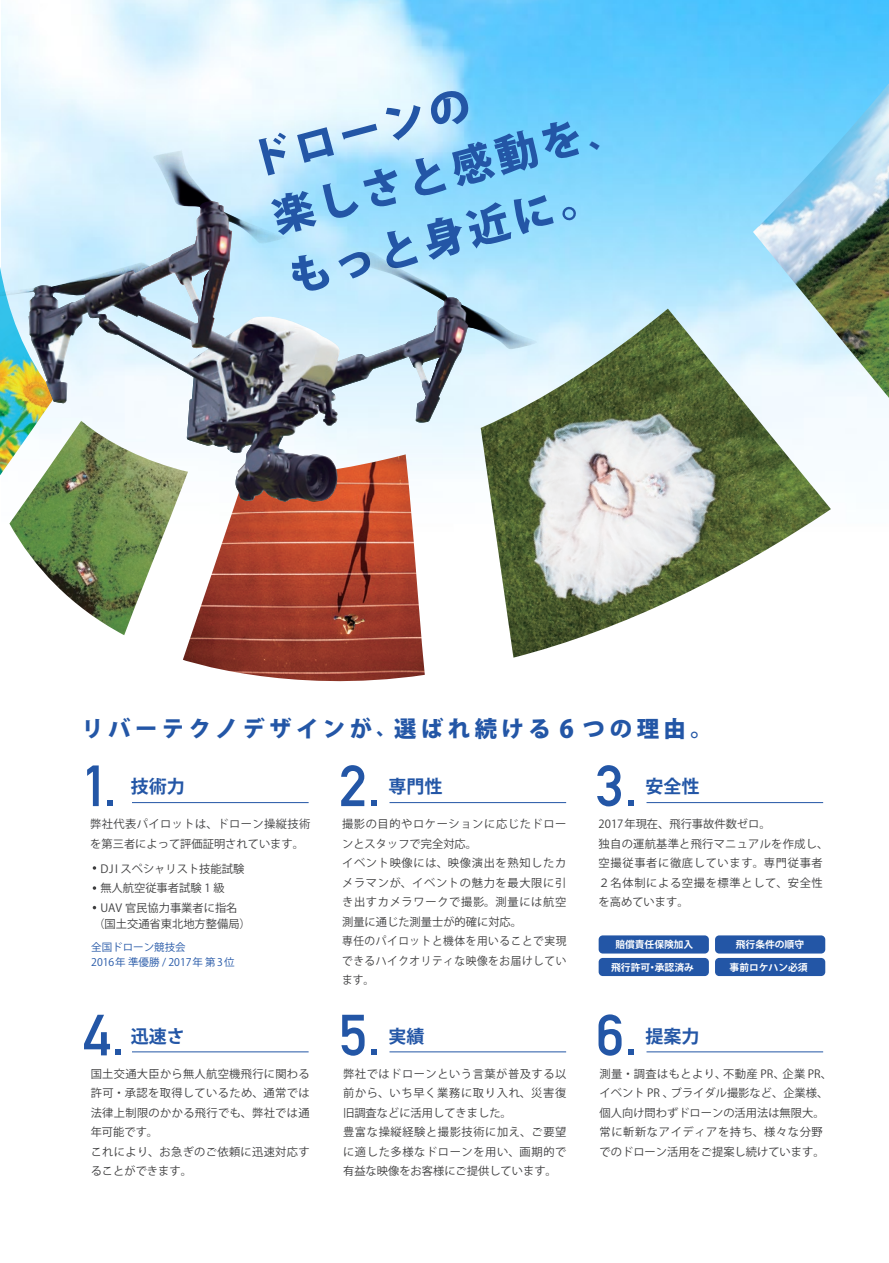
<style>
.page{position:relative;width:889px;height:1263px;background:#fff}
.page>*{position:absolute;margin:0;border:0;box-sizing:border-box;transform-origin:0 0}
.t1{font:700 57px "DIN Alternate";color:#2356a6}
.t2{font:800 42px/61.5px "Koz Go Pr 6 N";color:#2356a6}
.t3{font:800 22.35px "Koz Go Pr 6 N";letter-spacing:.2em;color:#2356a6}
.t4{font:700 18px "Koz Go Pr 6 N";color:#2356a6}
.t5{font:11.25px/19.5px "Koz Go Pro";letter-spacing:.03em;color:#3e3e3f}
.t6{font:11.25px/19.5px "Koz Go Pro";color:#3e3e3f}
.t7{font:11.25px/19.5px "Koz Go Pro";letter-spacing:.05em;color:#3e3e3f}
.t8{font:10.5px/15px "Koz Go Pro";color:#2356a6}
.t9{font:700 9.75px "Koz Go Pro";color:#fff}
.s1{font-size:30px}
.s2{font-size:48px}
.s3{font-size:18px}
.s4{font-size:24.9px}
.s5{font-size:24px}
</style>
<div class="page">
<img style="left:1px;top:0;width:752px;height:471px">
<img style="left:183px;top:454px;width:242px;height:228px">
<img style="left:753px;top:0;width:136px;height:418px">
<img style="left:481px;top:309px;width:350px;height:349px">
<img style="left:9px;top:501px;width:179px;height:134px">
<div style="left:599px;top:935px;width:110px;height:18px;background:#2356a6;border-radius:4px"></div>
<div style="left:599px;top:958px;width:110px;height:18px;background:#2356a6;border-radius:4px"></div>
<div style="left:715px;top:935px;width:110px;height:18px;background:#2356a6;border-radius:4px"></div>
<div style="left:715px;top:958px;width:110px;height:18px;background:#2356a6;border-radius:4px"></div>
<svg style="left:93px;top:866px;width:3px;height:4px"></svg>
<svg style="left:93px;top:886px;width:3px;height:4px"></svg>
<hr style="left:389px;top:802px;width:177px;height:1px;background:#2356a6">
<hr style="left:646px;top:802px;width:177px;height:1px;background:#2356a6">
<hr style="left:132px;top:802px;width:177px;height:1px;background:#2356a6">
<hr style="left:389px;top:1051px;width:177px;height:1px;background:#2356a6">
<hr style="left:646px;top:1051px;width:177px;height:1px;background:#2356a6">
<hr style="left:132px;top:1051px;width:177px;height:1px;background:#2356a6">
<img style="left:0;top:150px;width:264px;height:351px">
<img style="left:27px;top:207px;width:250px;height:294px">
<h2 class="t2" style="left:243px;top:133px;width:362px;rotate:-15deg">ドローンの<br>楽しさと感動を<span class="s1">、</span>もっと身近に<span class="s2">。</span></h2>
<h3 class="t3" style="left:81px;top:716px;width:634px">リバーテクノデザインが<span class="s3">、</span>選ばれ続ける <span class="s4">6</span> つの理由<span class="s5">。</span></h3>
<h1 class="t1" style="left:82px;top:743px;width:37px">1.</h1>
<h3 class="t4" style="left:131px;top:776px;width:55px">技術力</h3>
<p class="t6" style="left:90px;top:815px;width:222px">弊社代表パイロットは、ドローン操縦技術を第三者によって評価証明されています。</p>
<p class="t6" style="left:100px;top:859px;width:145px">DJI スペシャリスト技能試験無人航空従事者試験 1 級<br>UAV 官民協力事業者に指名</p>
<p class="t6" style="left:93px;top:914px;width:159px">（国土交通省東北地方整備局）</p>
<p class="t8" style="left:91px;top:940px;width:145px">全国ドローン競技会<br>2016年 準優勝 / 2017年 第3位</p>
<h1 class="t1" style="left:83px;top:992px;width:43px">4.</h1>
<h3 class="t4" style="left:131px;top:1026px;width:55px">迅速さ</h3>
<h1 class="t1" style="left:339px;top:743px;width:43px">2.</h1>
<h3 class="t4" style="left:388px;top:776px;width:55px">専門性</h3>
<p class="t7" style="left:342px;top:815px;width:226px">撮影の目的やロケーションに応じたドローンとスタッフで完全対応。<br>イベント映像には、映像演出を熟知したカメラマンが、イベントの魅力を最大限に引き出すカメラワークで撮影。測量には航空測量に通じた測量士が的確に対応。<br>専任のパイロットと機体を用いることで実現できるハイクオリティな映像をお届けしています。</p>
<h1 class="t1" style="left:339px;top:992px;width:43px">5.</h1>
<h3 class="t4" style="left:388px;top:1026px;width:37px">実績</h3>
<p class="t5" style="left:91px;top:1064px;width:221px">国土交通大臣から無人航空機飛行に関わる許可・承認を取得しているため、通常では法律上制限のかかる飛行でも、弊社では通年可能です。<br>これにより、お急ぎのご依頼に迅速対応することができます。</p>
<p class="t5" style="left:343px;top:1064px;width:225px">弊社ではドローンという言葉が普及する以前から、いち早く業務に取り入れ、災害復旧調査などに活用してきました。<br>豊富な操縦経験と撮影技術に加え、ご要望に適した多様なドローンを用い、画期的で有益な映像をお客様にご提供しています。</p>
<h1 class="t1" style="left:596px;top:743px;width:43px">3.</h1>
<h3 class="t4" style="left:645px;top:776px;width:55px">安全性</h3>
<p class="t5" style="left:599px;top:815px;width:231px">2017年現在、飛行事故件数ゼロ。<br>独自の運航基準と飛行マニュアルを作成し、空撮従事者に徹底しています。専門従事者<br>２名体制による空撮を標準として、安全性を高めています。</p>
<p class="t9" style="left:615px;top:938px;width:79px">賠償責任保険加入</p>
<p class="t9" style="left:736px;top:938px;width:70px">飛行条件の順守</p>
<p class="t9" style="left:611px;top:961px;width:84px">飛行許可・承認済み</p>
<p class="t9" style="left:730px;top:961px;width:79px">事前ロケハン必須</p>
<h1 class="t1" style="left:596px;top:992px;width:43px">6.</h1>
<h3 class="t4" style="left:645px;top:1026px;width:55px">提案力</h3>
<p class="t6" style="left:600px;top:1064px;width:234px">測量・調査はもとより、不動産 PR、企業 PR、イベント PR 、ブライダル撮影など、企業様、個人向け問わずドローンの活用法は無限大。常に斬新なアイディアを持ち、様々な分野でのドローン活用をご提案し続けています。</p>
</div>
